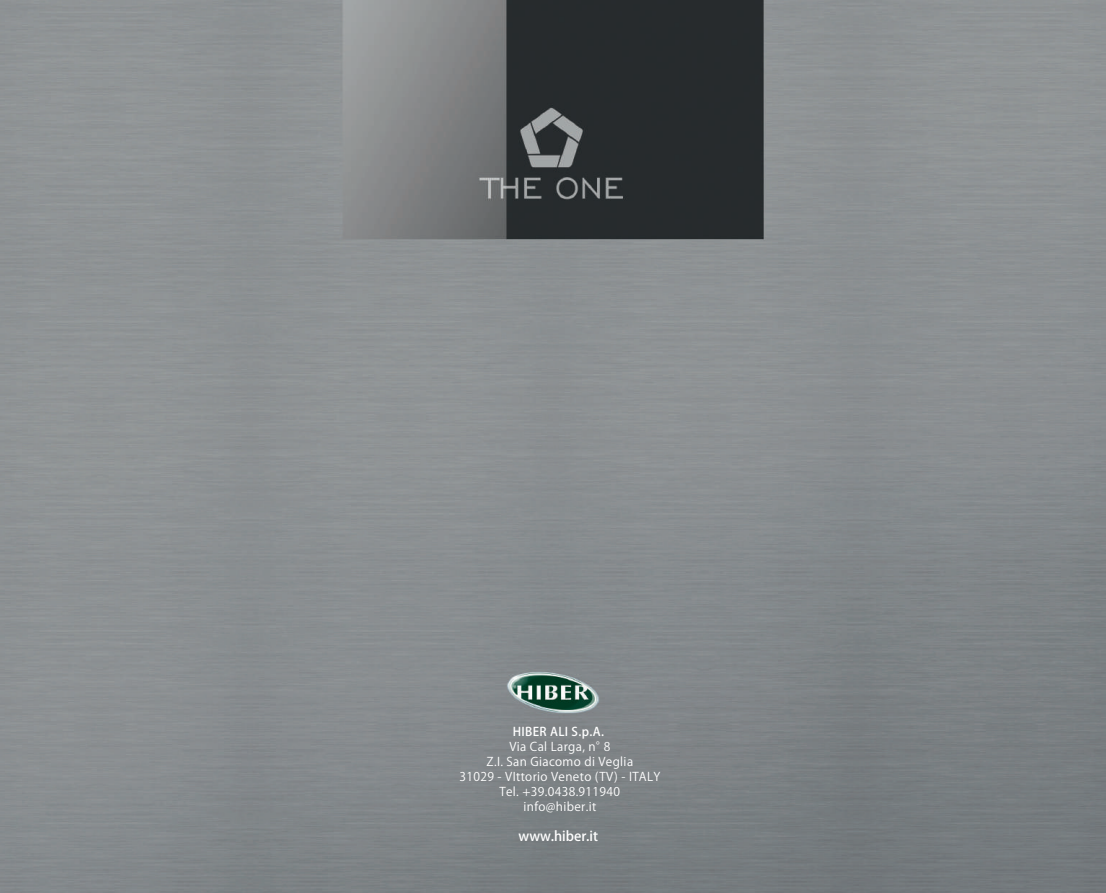
<style>
.page{position:relative;width:1106px;height:893px;background:#fff}
.page>*{position:absolute;margin:0;border:0;box-sizing:border-box;transform-origin:0 0}
.t1{font:500 13.5px "Koz Go Pr 6 N";color:#fff}
.t2{font:12px/15px "Koz Go Pr 6 N";letter-spacing:.03em;color:#fff;text-align:center}
.t3{font:500 12px "Koz Go Pr 6 N";letter-spacing:.03em;color:#fff}
</style>
<div class="page">
<img style="left:0;top:0;width:1106px;height:893px">
<p class="t3" style="left:512px;top:724px;width:93px">HIBER ALI S.p.A.</p>
<p class="t2" style="left:459px;top:739px;width:202px">Via Cal Larga, n°8<br>Z.I. San Giacomo di Veglia<br>31029 - VIttorio Veneto (TV) - ITALY<br>Tel. +39.0438.911940<br>info@hiber.it</p>
<p class="t1" style="left:518px;top:829px;width:81px">www.hiber.it</p>
</div>
